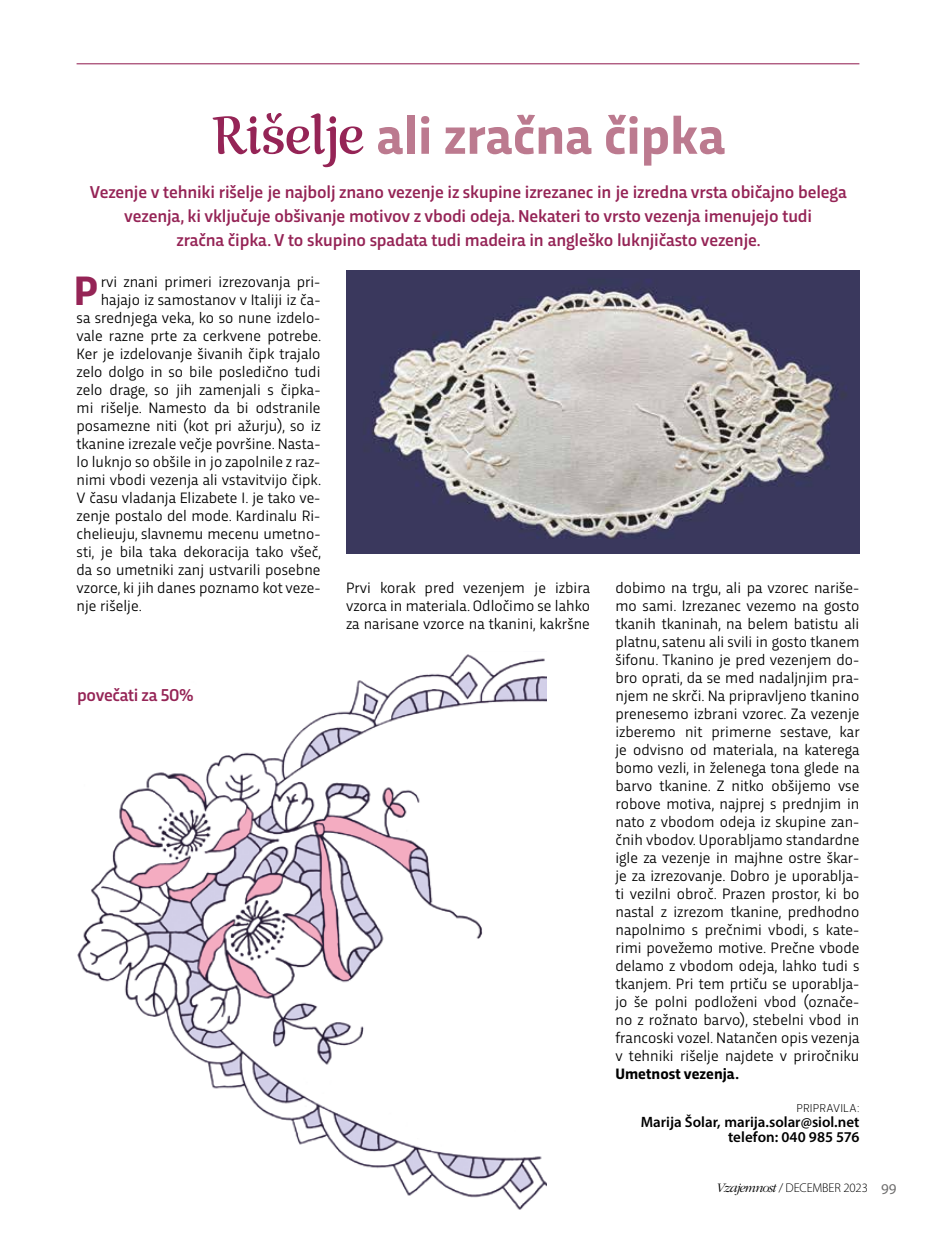
<style>
.page{position:relative;width:936px;height:1234px;background:#fff}
.page>*{position:absolute;margin:0;border:0;box-sizing:border-box;transform-origin:0 0}
.t1{font:700 54px "Trasandina";color:#bc7a8f}
.t2{font:700 43.05px "Trasandina";color:#952456}
.t3{font:500 18px/24px "Trasandina";letter-spacing:-.01em;color:#952456;text-align:center}
.t4{font:15.75px/18px "Trasandina";color:#000;text-align:justify}
.t5{font:700 15.75px "Trasandina";color:#000}
.t6{font:600 15px/15px "Myriad Pro";color:#000;text-align:right}
.t7{font:300 12.75px "Myriad Pro";letter-spacing:-.01em;color:#000}
.t8{font:300 12px "Trasandina";letter-spacing:.02em;color:#000}
.s1{font-family:"Rumba Std Large";font-weight:400;color:#952456}
.s2{font-family:"ITC Garamond Std";font-style:italic;font-size:13.5px}
.s3{font-weight:400;font-size:15px;color:#706f6f}
</style>
<div class="page">
<hr style="left:77px;top:63px;width:782px;height:1px;background:#952456">
<img style="left:346px;top:270px;width:513px;height:284px">
<img style="left:77px;top:654px;width:469px;height:556px">
<h1 class="t1" style="left:211px;top:96px;width:516px"><span class="s1">Rišelje</span> ali zračna čipka</h1>
<p class="t3" style="left:90px;top:178px;width:758px">Vezenje v tehniki rišelje je najbolj znano vezenje iz skupine izrezanec in je izredna vrsta običajno belega vezenja, ki vključuje obšivanje motivov z vbodi odeja. Nekateri to vrsto vezenja imenujejo tudi<br>zračna čipka. V to skupino spadata tudi madeira in angleško luknjičasto vezenje.</p>
<h2 class="t2" style="left:74px;top:258px;width:26px">P</h2>
<p class="t4" style="left:101px;top:271px;width:221px">rvi znani primeri izrezovanja pri-</p>
<p class="t4" style="left:101px;top:289px;width:221px">hajajo iz samostanov v Italiji iz ča-</p>
<p class="t4" style="left:77px;top:307px;width:245px">sa srednjega veka, ko so nune izdelo-</p>
<p class="t4" style="left:77px;top:325px;width:246px">vale razne prte za cerkvene potrebe.</p>
<p class="t4" style="left:77px;top:343px;width:245px">Ker je izdelovanje šivanih čipk trajalo</p>
<p class="t4" style="left:77px;top:361px;width:245px">zelo dolgo in so bile posledično tudi</p>
<p class="t4" style="left:77px;top:379px;width:245px">zelo drage, so jih zamenjali s čipka-</p>
<p class="t4" style="left:77px;top:397px;width:245px">mi rišelje. Namesto da bi odstranile</p>
<p class="t4" style="left:77px;top:415px;width:246px">posamezne niti (kot pri ažurju), so iz</p>
<p class="t4" style="left:77px;top:433px;width:245px">tkanine izrezale večje površine. Nasta-</p>
<p class="t4" style="left:77px;top:451px;width:245px">lo luknjo so obšile in jo zapolnile z raz-</p>
<p class="t4" style="left:77px;top:469px;width:246px">nimi vbodi vezenja ali vstavitvijo čipk.</p>
<p class="t4" style="left:77px;top:487px;width:245px">V času vladanja Elizabete I. je tako ve-</p>
<p class="t4" style="left:77px;top:505px;width:245px">zenje postalo del mode. Kardinalu Ri-</p>
<p class="t4" style="left:77px;top:523px;width:245px">chelieuju, slavnemu mecenu umetno-</p>
<p class="t4" style="left:77px;top:541px;width:246px">sti, je bila taka dekoracija tako všeč,</p>
<p class="t4" style="left:77px;top:559px;width:245px">da so umetniki zanj ustvarili posebne</p>
<p class="t4" style="left:77px;top:577px;width:245px">vzorce, ki jih danes poznamo kot veze-</p>
<p class="t4" style="left:77px;top:595px;width:67px">nje rišelje.</p>
<p class="t3" style="left:77px;top:681px;width:118px">povečati za 50%</p>
<p class="t4" style="left:346px;top:577px;width:246px">Prvi korak pred vezenjem je izbira vzorca in materiala. Odločimo se lahko za narisane vzorce na tkanini, kakršne</p>
<p class="t4" style="left:615px;top:577px;width:246px">dobimo na trgu, ali pa vzorec nariše&shy;mo sami. Izrezanec vezemo na gosto tkanih tkaninah, na belem batistu ali platnu, satenu ali svili in gosto tkanem šifonu. Tkanino je pred vezenjem do&shy;bro oprati, da se med nadaljnjim pra&shy;njem ne skrči. Na pripravljeno tkanino prenesemo izbrani vzorec. Za vezenje izberemo nit primerne sestave, kar je odvisno od materiala, na katerega bomo vezli, in želenega tona glede na barvo tkanine. Z nitko obšijemo vse robove motiva, najprej s prednjim in nato z vbodom odeja iz skupine zan&shy;čnih vbodov. Uporabljamo standardne igle za vezenje in majhne ostre škar&shy;je za izrezovanje. Dobro je uporablja&shy;ti vezilni obroč. Prazen prostor, ki bo nastal z izrezom tkanine, predhodno napolnimo s prečnimi vbodi, s kate&shy;rimi povežemo motive. Prečne vbode delamo z vbodom odeja, lahko tudi s tkanjem. Pri tem prtiču se uporablja&shy;jo še polni podloženi vbod (označe&shy;no z rožnato barvo), stebelni vbod in francoski vozel. Natančen opis vezenja v tehniki rišelje najdete v priročniku</p>
<p class="t5" style="left:615px;top:1062px;width:125px">Umetnost vezenja.</p>
<p class="t8" style="left:796px;top:1099px;width:64px">PRIPRAVILA:</p>
<p class="t6" style="left:640px;top:1114px;width:220px">Marija Šolar, marija.solar@siol.net telefon: 040 985 576</p>
<p class="t7" style="left:716px;top:1179px;width:182px"><span class="s2">Vzajemnost</span> / DECEMBER 2023 <span class="s3">99</span></p>
</div>
